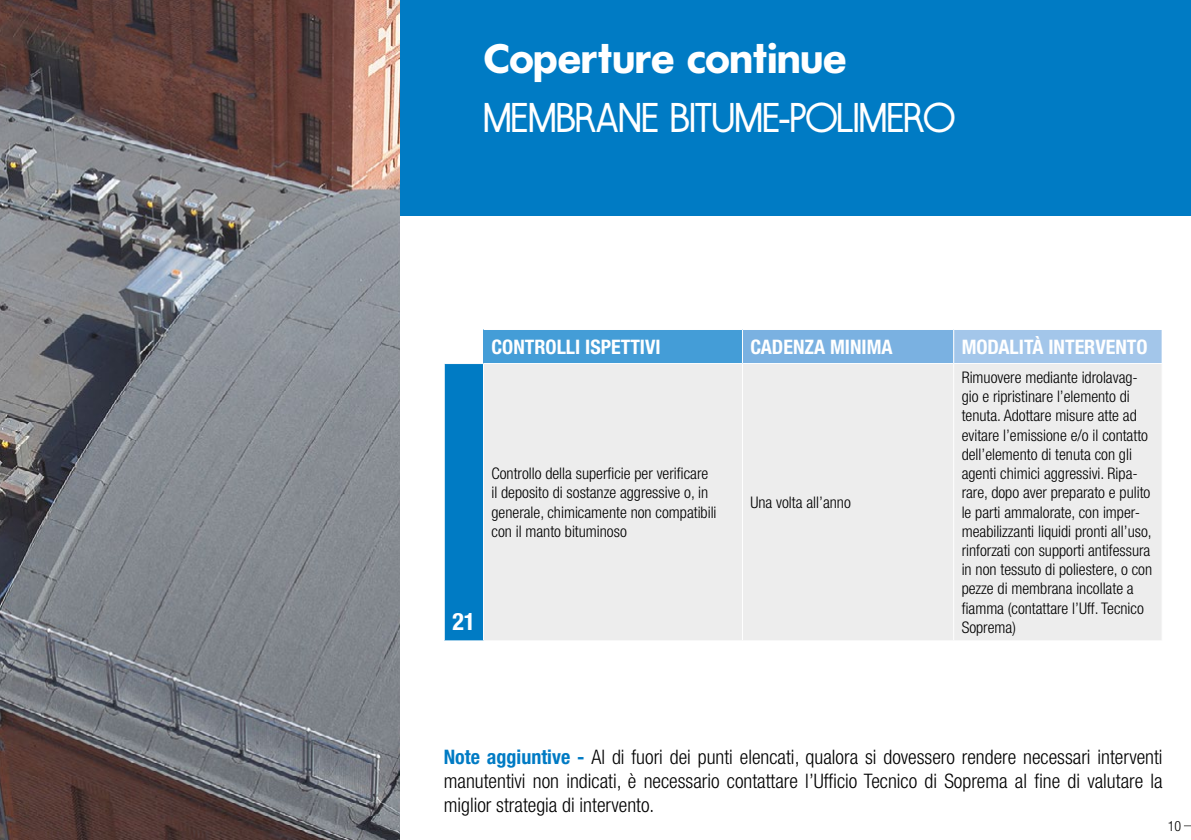
<style>
.page{position:relative;width:1191px;height:840px;background:#fff}
.page>*{position:absolute;margin:0;border:0;box-sizing:border-box;transform-origin:0 0}
.t1{font:43.6px "Les Tres N1";color:#fff}
.t2{font:43.6px "Les Tres N2";color:#fff}
.t3{font:700 condensed 24px "Helvetica Neue LT Std";color:#fff}
.t4{font:300 condensed 20px/24px "Helvetica Neue LT Std";color:#000;text-align:justify}
.t5{font:700 condensed 20px "Helvetica Neue LT Std";color:#fff}
.t6{font:300 condensed 16px/19.2px "Helvetica Neue LT Std";color:#000}
.t7{font:300 condensed 14px "Helvetica Neue LT Std";color:#000}
.s1{font-weight:700;color:#007bc4}
</style>
<div class="page">
<div style="left:483px;top:329px;width:259px;height:34px;background:#449dd7"></div>
<div style="left:742px;top:329px;width:211px;height:34px;background:#7ab1e1"></div>
<div style="left:953px;top:329px;width:209px;height:34px;background:#a3c6ea"></div>
<div style="left:444px;top:363px;width:39px;height:277px;background:#007bc4"></div>
<div style="left:484px;top:364px;width:677px;height:276px;background:#ededed"></div>
<hr style="left:444px;top:364px;width:1px;height:276px;background:#fff">
<hr style="left:483px;top:329px;width:259px;height:1px;background:#fff">
<hr style="left:742px;top:329px;width:211px;height:1px;background:#fff">
<hr style="left:742px;top:330px;width:1px;height:33px;background:#fff">
<hr style="left:953px;top:329px;width:209px;height:1px;background:#fff">
<hr style="left:953px;top:330px;width:1px;height:33px;background:#fff">
<hr style="left:1161px;top:330px;width:1px;height:33px;background:#fff">
<hr style="left:742px;top:364px;width:1px;height:276px;background:#fff">
<hr style="left:953px;top:364px;width:1px;height:276px;background:#fff">
<hr style="left:444px;top:363px;width:39px;height:1px;background:#fff">
<div style="left:399px;top:0;width:792px;height:215px;background:#007bc4"></div>
<img style="left:0;top:0;width:399px;height:839px">
<h1 class="t2" style="left:483px;top:34px;width:364px">Coperture continue</h1>
<h1 class="t1" style="left:483px;top:94px;width:473px">MEMBRANE BITUME-POLIMERO</h1>
<h2 class="t3" style="left:452px;top:606px;width:25px">21</h2>
<p class="t5" style="left:491px;top:334px;width:171px">CONTROLLI ISPETTIVI</p>
<p class="t5" style="left:750px;top:334px;width:144px">CADENZA MINIMA</p>
<p class="t5" style="left:961px;top:334px;width:187px">MODALITÀ INTERVENTO</p>
<p class="t6" style="left:491px;top:463px;width:226px">Controllo della superficie per verificare il deposito di sostanze aggressive o, in generale, chimicamente non compatibili con il manto bituminoso</p>
<p class="t6" style="left:750px;top:492px;width:102px">Una volta all’anno</p>
<p class="t6" style="left:961px;top:367px;width:192px">Rimuovere mediante idrolavag&shy;gio e ripristinare l’elemento di tenuta. Adottare misure atte ad evitare l’emissione e/o il contatto dell’elemento di tenuta con gli agenti chimici aggressivi. Ripa&shy;rare, dopo aver preparato e pulito le parti ammalorate, con imper&shy;meabilizzanti liquidi pronti all’uso, rinforzati con supporti antifessura in non tessuto di poliestere, o con pezze di membrana incollate a fiamma (contattare l’Uff. Tecnico<br>Soprema)</p>
<p class="t4" style="left:444px;top:743px;width:720px"><span class="s1">Note aggiuntive -</span> Al di fuori dei punti elencati, qualora si dovessero rendere necessari interventi manutentivi non indicati, è necessario contattare l’Ufficio Tecnico di Soprema al fine di valutare la miglior strategia di intervento.</p>
<p class="t7" style="left:1167px;top:817px;width:15px">10</p>
</div>
